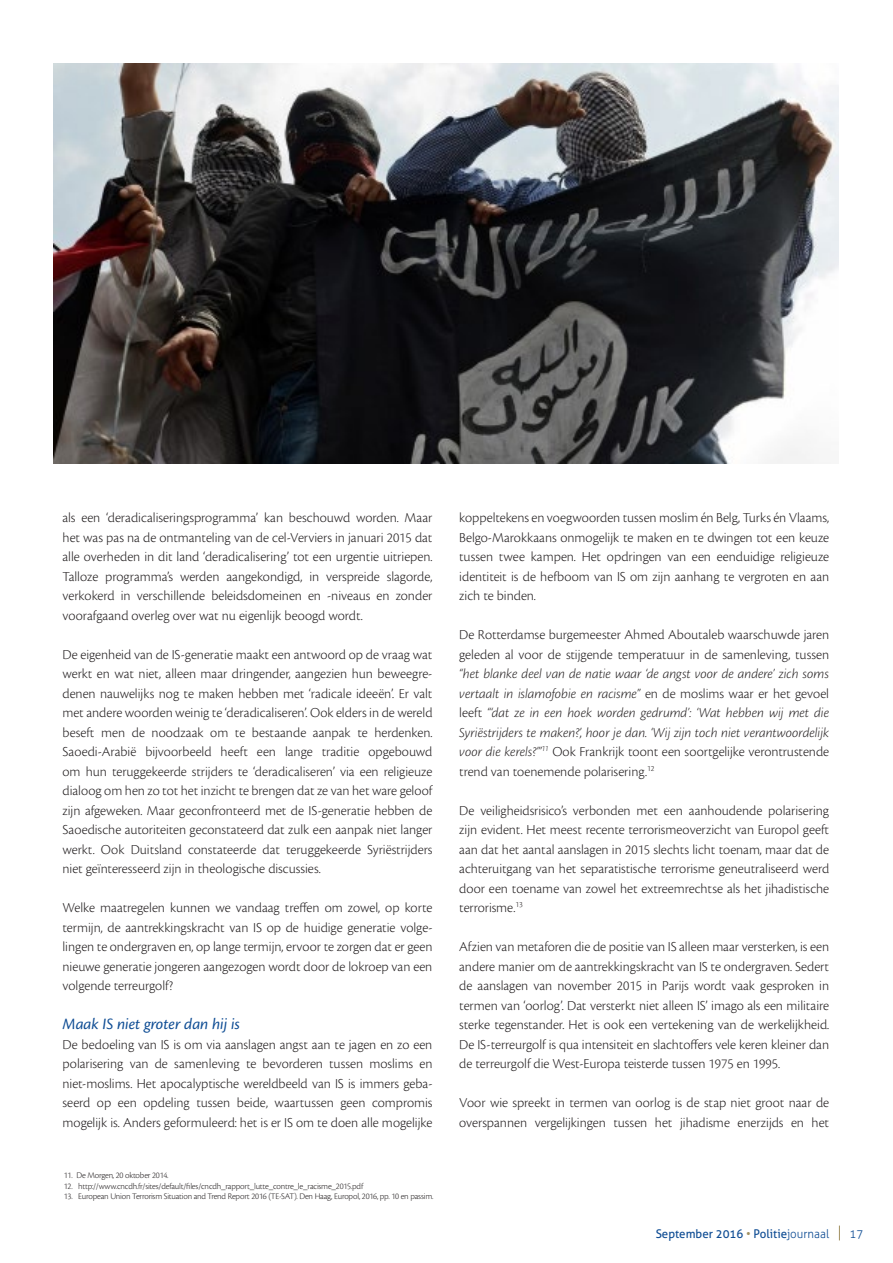
<style>
.page{position:relative;width:893px;height:1263px;background:#fff}
.page>*{position:absolute;margin:0;border:0;box-sizing:border-box;transform-origin:0 0}
.t1{font:italic 16.5px "Cronos Pro";letter-spacing:-.005em;color:#0f4d94}
.t2{font:300 14.25px/19.5px "Cronos Pro";color:#231f20;text-align:justify}
.t3{font:italic 300 14.25px/19.5px "Cronos Pro";letter-spacing:-.005em;color:#231f20;text-align:justify}
.t4{font:12px "Aller";color:#0f4d94;scale:.96 1}
.t5{font:300 12px "Aller";color:#0f4d94;scale:.96 1}
.t6{font:300 9px "Cronos Pro";letter-spacing:-.02em;color:#231f20}
.s1{font-style:normal}
.s2{color:#a29161}
.s3{font-weight:300}
</style>
<div class="page">
<svg style="left:839px;top:1225px;width:1px;height:15px"></svg>
<img style="left:54px;top:64px;width:785px;height:399px">
<p class="t2" style="left:63px;top:508px;width:371px">als een ‘deradicaliseringsprogramma’ kan beschouwd worden. Maar het was pas na de ontmanteling van de cel-Verviers in januari 2015 dat alle overheden in dit land ‘deradicalisering’ tot een urgentie uitriepen.<br>Talloze programma’s werden aangekondigd, in verspreide slagorde, verkokerd in verschillende beleidsdomeinen en -niveaus en zonder voorafgaand overleg over wat nu eigenlijk beoogd wordt.</p>
<p class="t2" style="left:63px;top:644px;width:371px">De eigenheid van de IS-generatie maakt een antwoord op de vraag wat werkt en wat niet, alleen maar dringender, aangezien hun beweegre&shy;denen nauwelijks nog te maken hebben met ‘radicale ideeën’. Er valt met andere woorden weinig te ‘deradicaliseren’. Ook elders in de wereld beseft men de noodzaak om te bestaande aanpak te herdenken.<br>Saoedi-Arabië bijvoorbeeld heeft een lange traditie opgebouwd om hun teruggekeerde strijders te ‘deradicaliseren’ via een religieuze dialoog om hen zo tot het inzicht te brengen dat ze van het ware geloof zijn afgeweken. Maar geconfronteerd met de IS-generatie hebben de Saoedische autoriteiten geconstateerd dat zulk een aanpak niet langer werkt. Ook Duitsland constateerde dat teruggekeerde Syriëstrijders niet geïnteresseerd zijn in theologische discussies.</p>
<p class="t2" style="left:63px;top:898px;width:371px">Welke maatregelen kunnen we vandaag treffen om zowel, op korte termijn, de aantrekkingskracht van IS op de huidige generatie volge&shy;lingen te ondergraven en, op lange termijn, ervoor te zorgen dat er geen nieuwe generatie jongeren aangezogen wordt door de lokroep van een volgende terreurgolf?</p>
<p class="t1" style="left:63px;top:1014px;width:179px">Maak IS niet groter dan hij is</p>
<p class="t2" style="left:63px;top:1034px;width:371px">De bedoeling van IS is om via aanslagen angst aan te jagen en zo een polarisering van de samenleving te bevorderen tussen moslims en niet-moslims. Het apocalyptische wereldbeeld van IS is immers geba&shy;seerd op een opdeling tussen beide, waartussen geen compromis mogelijk is. Anders geformuleerd: het is er IS om te doen alle mogelijke</p>
<p class="t6" style="left:64px;top:1170px;width:106px">11. De Morgen, 20 oktober 2014.</p>
<p class="t6" style="left:64px;top:1181px;width:301px">12. http://www.cncdh.fr/sites/default/files/cncdh_rapport_lutte_contre_le_racisme_2015.pdf</p>
<p class="t6" style="left:64px;top:1191px;width:371px">13. European Union Terrorism Situation and Trend Report 2016 (TE-SAT). Den Haag, Europol, 2016, pp. 10 en passim.</p>
<p class="t2" style="left:459px;top:508px;width:371px">koppeltekens en voegwoorden tussen moslim én Belg, Turks én Vlaams, Belgo-Marokkaans onmogelijk te maken en te dwingen tot een keuze tussen twee kampen. Het opdringen van een eenduidige religieuze identiteit is de hefboom van IS om zijn aanhang te vergroten en aan zich te binden.</p>
<p class="t2" style="left:459px;top:625px;width:371px">De Rotterdamse burgemeester Ahmed Aboutaleb waarschuwde jaren geleden al voor de stijgende temperatuur in de samenleving, tussen</p>
<p class="t3" style="left:459px;top:664px;width:371px">“het blanke deel van de natie waar ‘de angst voor de andere’ zich soms vertaalt in islamofobie en racisme” <span class="s1">en de moslims waar er het gevoel leeft</span> “‘dat ze in een hoek worden gedrumd’: ‘Wat hebben wij met die Syriëstrijders te maken?’, hoor je dan. ‘Wij zijn toch niet verantwoordelijk voor die kerels?’”<sup>11</sup> <span class="s1">Ook Frankrijk toont een soortgelijke verontrustende trend van toenemende polarisering.</span><sup>12</sup></p>
<p class="t2" style="left:459px;top:800px;width:371px">De veiligheidsrisico’s verbonden met een aanhoudende polarisering zijn evident. Het meest recente terrorismeoverzicht van Europol geeft aan dat het aantal aanslagen in 2015 slechts licht toenam, maar dat de achteruitgang van het separatistische terrorisme geneutraliseerd werd door een toename van zowel het extreemrechtse als het jihadistische terrorisme.<sup>13</sup></p>
<p class="t2" style="left:459px;top:937px;width:371px">Afzien van metaforen die de positie van IS alleen maar versterken, is een andere manier om de aantrekkingskracht van IS te ondergraven. Sedert de aanslagen van november 2015 in Parijs wordt vaak gesproken in termen van ‘oorlog’. Dat versterkt niet alleen IS’ imago als een militaire sterke tegenstander. Het is ook een vertekening van de werkelijkheid.<br>De IS-terreurgolf is qua intensiteit en slachtoffers vele keren kleiner dan de terreurgolf die West-Europa teisterde tussen 1975 en 1995.</p>
<p class="t2" style="left:459px;top:1093px;width:371px">Voor wie spreekt in termen van oorlog is de stap niet groot naar de overspannen vergelijkingen tussen het jihadisme enerzijds en het</p>
<p class="t4" style="left:656px;top:1226px;width:182px">September 2016 <span class="s2">•</span> Politie<span class="s3">journaal</span></p>
<p class="t5" style="left:850px;top:1226px;width:16px">17</p>
</div>
